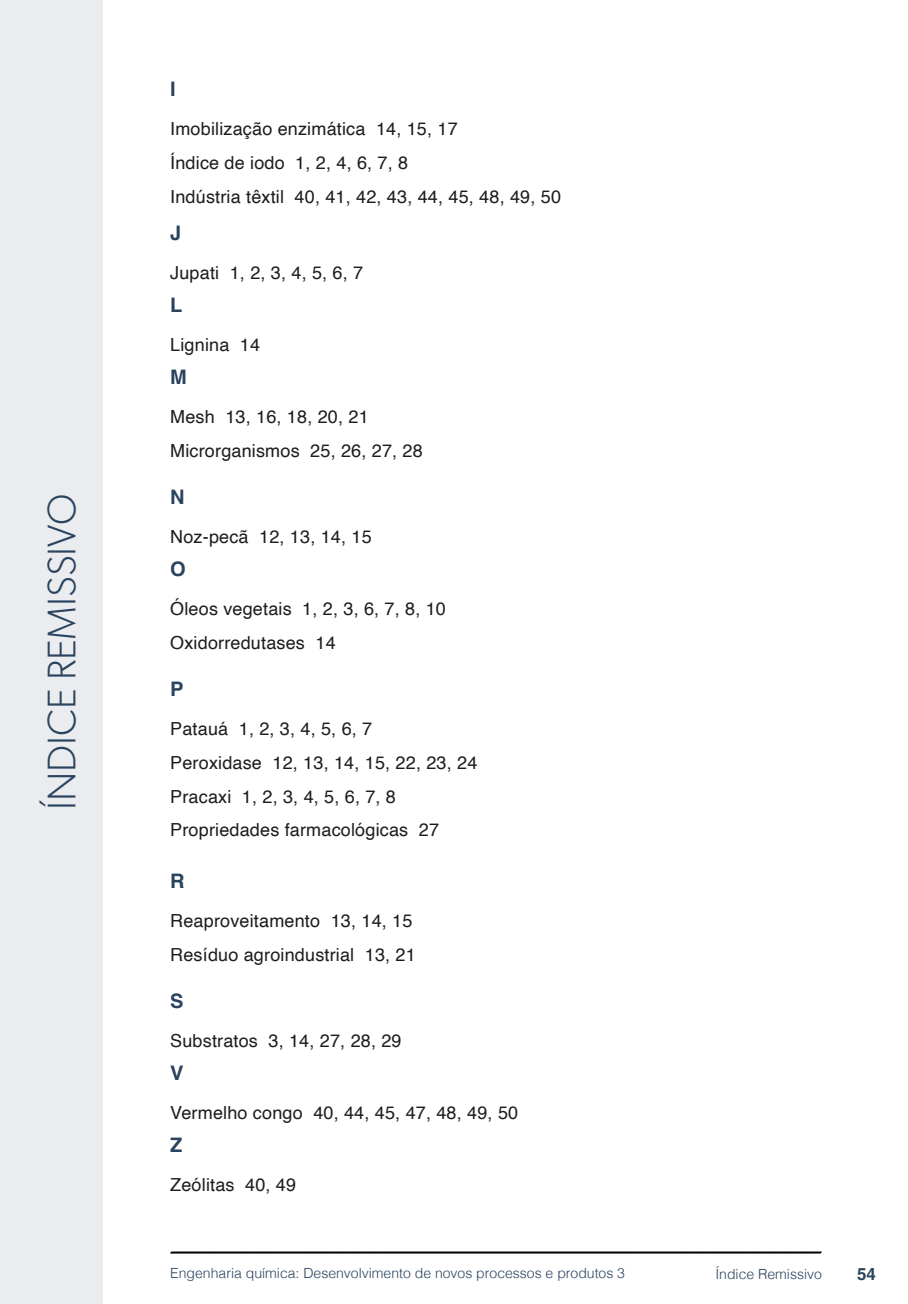
<style>
.page{position:relative;width:908px;height:1304px;background:#fff}
.page>*{position:absolute;margin:0;border:0;box-sizing:border-box;transform-origin:0 0}
.t1{font:300 40px "Gibson";color:#2a435e}
.t2{font:700 20px "Helvetica";color:#2a435e}
.t3{font:18px/33.6px "Helvetica";letter-spacing:.01em;color:#1d1d1b}
.t4{font:700 16.8px "Helvetica";color:#2a435e}
.t5{font:300 14px "Helvetica";color:#2a435e}
</style>
<div class="page">
<svg style="left:170px;top:1251px;width:651px;height:3px;background:#515151"></svg>
<div style="left:0;top:0;width:103px;height:1304px;background:#eaecef"></div>
<h1 class="t1" style="left:37px;top:810px;width:317px;rotate:-90deg">ÍNDICE REMISSIVO</h1>
<p class="t2" style="left:170px;top:77px;width:7px">I</p>
<p class="t3" style="left:170px;top:113px;width:392px">Imobilização enzimática 14, 15, 17<br>Índice de iodo 1, 2, 4, 6, 7, 8<br>Indústria têxtil 40, 41, 42, 43, 44, 45, 48, 49, 50</p>
<p class="t2" style="left:170px;top:221px;width:13px">J</p>
<p class="t3" style="left:170px;top:257px;width:194px">Jupati 1, 2, 3, 4, 5, 6, 7</p>
<p class="t2" style="left:170px;top:293px;width:14px">L</p>
<p class="t3" style="left:170px;top:329px;width:91px">Lignina 14</p>
<p class="t2" style="left:170px;top:365px;width:18px">M</p>
<p class="t3" style="left:170px;top:401px;width:254px">Mesh 13, 16, 18, 20, 21<br>Microrganismos 25, 26, 27, 28</p>
<p class="t2" style="left:170px;top:485px;width:16px">N</p>
<p class="t3" style="left:170px;top:521px;width:203px">Noz-pecã 12, 13, 14, 15</p>
<p class="t2" style="left:170px;top:557px;width:17px">O</p>
<p class="t3" style="left:170px;top:593px;width:277px">Óleos vegetais 1, 2, 3, 6, 7, 8, 10<br>Oxidorredutases 14</p>
<p class="t2" style="left:170px;top:677px;width:15px">P</p>
<p class="t3" style="left:170px;top:713px;width:308px">Patauá 1, 2, 3, 4, 5, 6, 7<br>Peroxidase 12, 13, 14, 15, 22, 23, 24<br>Pracaxi 1, 2, 3, 4, 5, 6, 7, 8<br>Propriedades farmacológicas 27</p>
<p class="t2" style="left:170px;top:869px;width:16px">R</p>
<p class="t3" style="left:170px;top:905px;width:247px">Reaproveitamento 13, 14, 15<br>Resíduo agroindustrial 13, 21</p>
<p class="t2" style="left:170px;top:989px;width:15px">S</p>
<p class="t3" style="left:170px;top:1025px;width:233px">Substratos 3, 14, 27, 28, 29</p>
<p class="t2" style="left:170px;top:1061px;width:15px">V</p>
<p class="t3" style="left:170px;top:1097px;width:349px">Vermelho congo 40, 44, 45, 47, 48, 49, 50</p>
<p class="t2" style="left:170px;top:1133px;width:14px">Z</p>
<p class="t3" style="left:170px;top:1169px;width:127px">Zeólitas 40, 49</p>
<p class="t5" style="left:170px;top:1261px;width:456px">Engenharia química: Desenvolvimento de novos processos e produtos 3</p>
<p class="t5" style="left:715px;top:1262px;width:108px">Índice Remissivo</p>
<p class="t4" style="left:856px;top:1264px;width:20px">54</p>
</div>
